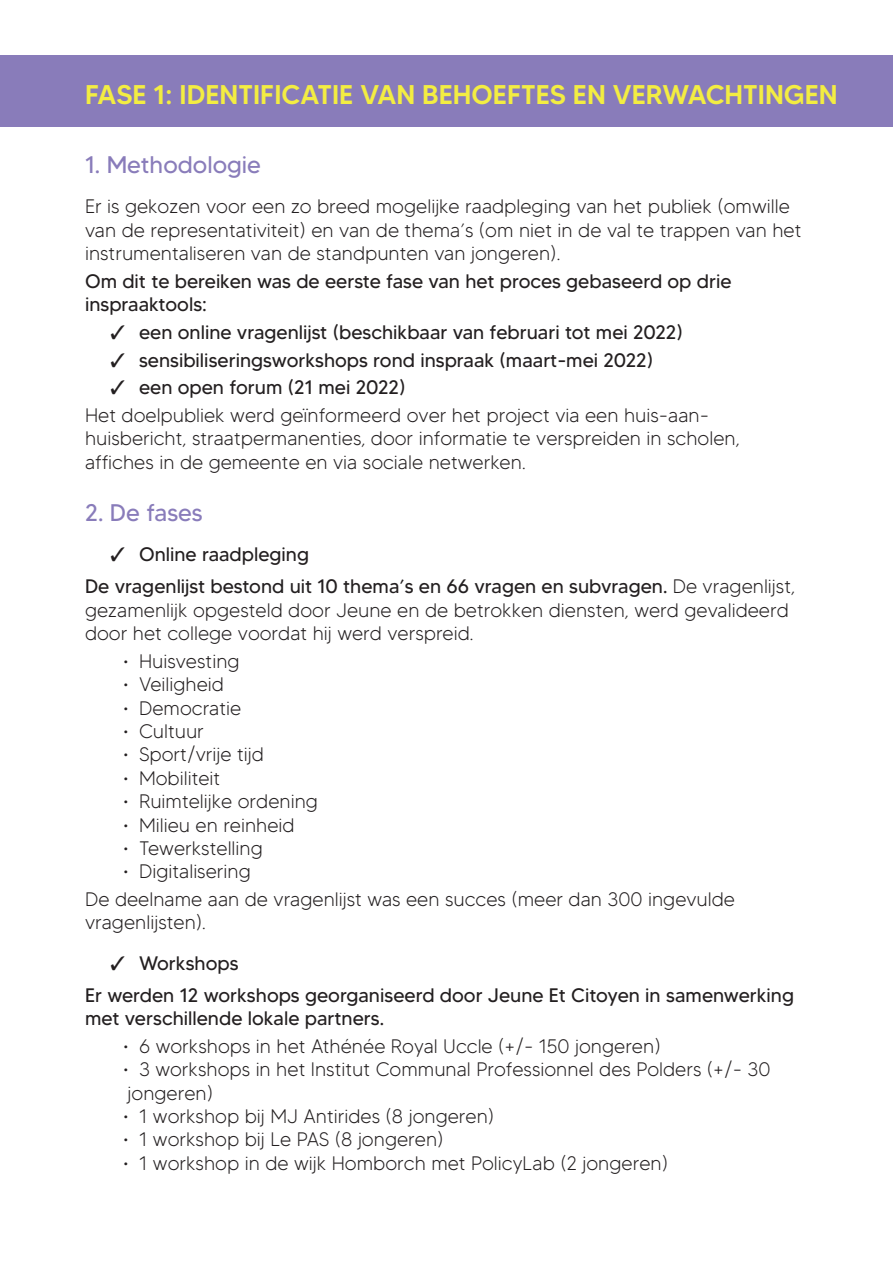
<style>
.page{position:relative;width:893px;height:1263px;background:#fff}
.page>*{position:absolute;margin:0;border:0;box-sizing:border-box;transform-origin:0 0}
.t1{font:500 27px "MADETOMMY";color:#f3ed42}
.t2{font:24px "MADETOMMY";color:#897cba}
.t3{font:300 19.5px/23.4px "MADETOMMY";color:#231f20}
.t4{font:19.5px/32px "MADETOMMY";color:#231f20}
.s1{font-weight:400}
.s2{font-weight:300}
</style>
<div class="page">
<div style="left:0;top:55px;width:893px;height:72px;background:#897cba"></div>
<h1 class="t1" style="left:85px;top:78px;width:754px">FASE 1: IDENTIFICATIE VAN BEHOEFTES EN VERWACHTINGEN</h1>
<p class="t2" style="left:85px;top:150px;width:177px">1. Methodologie</p>
<p class="t3" style="left:85px;top:195px;width:718px">Er is gekozen voor een zo breed mogelijke raadpleging van het publiek (omwille van de representativiteit) en van de thema’s (om niet in de val te trappen van het instrumentaliseren van de standpunten van jongeren).</p>
<p class="t4" style="left:85px;top:269px;width:648px;line-height:23.4px">Om dit te bereiken was de eerste fase van het proces gebaseerd op drie inspraaktools:</p>
<p class="t4" style="left:111px;top:316px;width:574px">✓ een online vragenlijst (beschikbaar van februari tot mei 2022)</p>
<p class="t4" style="left:111px;top:344px;width:544px">✓ sensibiliseringsworkshops rond inspraak (maart-mei 2022)</p>
<p class="t3" style="left:85px;top:374px;width:626px;line-height:27.6px;text-indent:26px">✓ <span class="s1">een open forum (21 mei 2022)<br></span>Het doelpubliek werd geïnformeerd over het project via een huis-aan-</p>
<p class="t3" style="left:85px;top:427px;width:656px">huisbericht, straatpermanenties, door informatie te verspreiden in scholen, affiches in de gemeente en via sociale netwerken.</p>
<p class="t2" style="left:85px;top:498px;width:119px">2. De fases</p>
<p class="t4" style="left:85px;top:538px;width:712px;text-indent:26px">✓ Online raadpleging<br>De vragenlijst bestond uit 10 thema’s en 66 vragen en subvragen. <span class="s2">De vragenlijst,</span></p>
<p class="t3" style="left:85px;top:598px;width:705px">gezamenlijk opgesteld door Jeune en de betrokken diensten, werd gevalideerd door het college voordat hij werd verspreid.</p>
<p class="t3" style="left:123px;top:649px;width:118px">• Huisvesting</p>
<p class="t3" style="left:123px;top:672px;width:102px">• Veiligheid</p>
<p class="t3" style="left:123px;top:696px;width:120px">• Democratie</p>
<p class="t3" style="left:123px;top:719px;width:82px">• Cultuur</p>
<p class="t3" style="left:123px;top:743px;width:142px">• Sport/vrije tijd</p>
<p class="t3" style="left:123px;top:766px;width:99px">• Mobiliteit</p>
<p class="t3" style="left:123px;top:789px;width:196px">• Ruimtelijke ordening</p>
<p class="t3" style="left:123px;top:813px;width:173px">• Milieu en reinheid</p>
<p class="t3" style="left:123px;top:836px;width:141px">• Tewerkstelling</p>
<p class="t3" style="left:85px;top:858px;width:651px;line-height:27.6px;text-indent:38px">• Digitalisering<br>De deelname aan de vragenlijst was een succes (meer dan 300 ingevulde</p>
<p class="t3" style="left:85px;top:911px;width:122px">vragenlijsten).</p>
<p class="t4" style="left:85px;top:947px;width:711px;text-indent:26px">✓ Workshops<br>Er werden 12 workshops georganiseerd door Jeune Et Citoyen in samenwerking</p>
<p class="t4" style="left:85px;top:1002px;width:301px">met verschillende lokale partners.</p>
<p class="t3" style="left:123px;top:1034px;width:539px">• 6 workshops in het Athénée Royal Uccle (+/- 150 jongeren)</p>
<p class="t3" style="left:123px;top:1057px;width:649px">• 3 workshops in het Institut Communal Professionnel des Polders (+/- 30 jongeren)</p>
<p class="t3" style="left:123px;top:1104px;width:372px">• 1 workshop bij MJ Antirides (8 jongeren)</p>
<p class="t3" style="left:123px;top:1128px;width:322px">• 1 workshop bij Le PAS (8 jongeren)</p>
<p class="t3" style="left:123px;top:1151px;width:546px">• 1 workshop in de wijk Homborch met PolicyLab (2 jongeren)</p>
</div>
